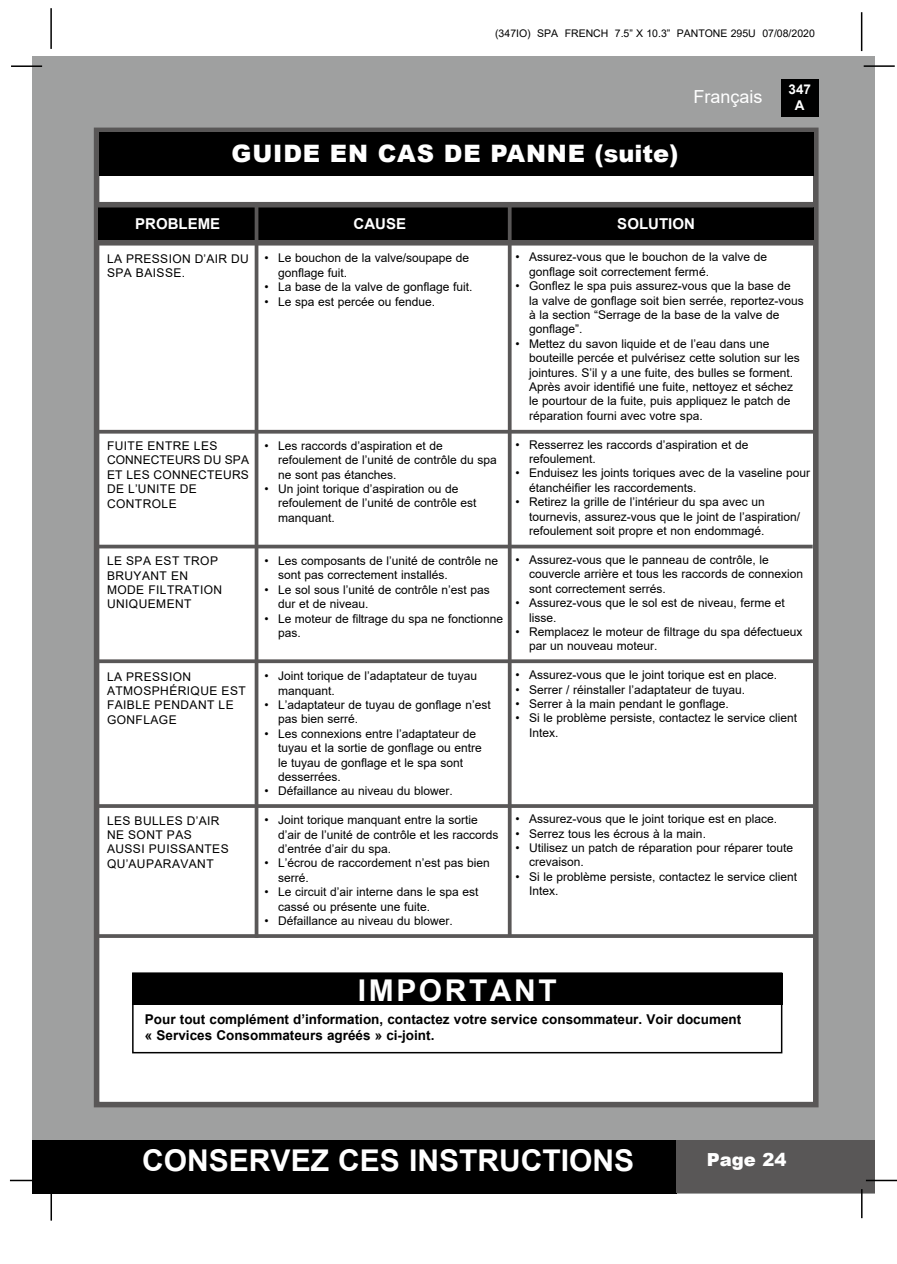
<style>
.page{position:relative;width:897px;height:1264px;background:#fff}
.page>*{position:absolute;margin:0;border:0;box-sizing:border-box;transform-origin:0 0}
.t1{font:700 30px "Arial";color:#fff}
.t2{font:700 30px "Arial";letter-spacing:.085em;color:#fff}
.t3{font:900 24px "Arial";letter-spacing:.035em;color:#fff}
.t4{font:18px "Arial";color:#fff}
.t5{font:900 18px "Arial";color:#fff}
.t6{font:700 15px "Arial";color:#fff}
.t7{font:700 13.5px/16.2px "Arial";color:#000}
.t8{font:700 13.5px/16.2px "Arial";color:#fff;text-align:center}
.t9{font:12px/14.4px "Arial";color:#000}
.t10{font:12px/14.4px "Arial";letter-spacing:.025em;color:#000}
.t11{font:12px/14.4px "Arial";letter-spacing:.035em;color:#000}
.t12{font:10.5px "Arial";color:#000}
</style>
<div class="page">
<div style="left:33px;top:56px;width:842px;height:1137px;background:#9fa0a0"></div>
<div style="left:780px;top:79px;width:38px;height:38px;background:#000"></div>
<hr style="left:863px;top:65px;width:31px;height:2px;background:#000">
<hr style="left:50px;top:8px;width:2px;height:41px;background:#000">
<hr style="left:860px;top:12px;width:2px;height:39px;background:#000">
<div style="left:33px;top:1140px;width:644px;height:53px;background:#000"></div>
<div style="left:676px;top:1140px;width:199px;height:53px;background:#595757"></div>
<hr style="left:865px;top:1179px;width:31px;height:2px;background:#000">
<hr style="left:860px;top:1189px;width:2px;height:29px;background:#000">
<hr style="left:50px;top:1190px;width:2px;height:30px;background:#000">
<hr style="left:10px;top:1179px;width:31px;height:2px;background:#000">
<hr style="left:11px;top:65px;width:31px;height:2px;background:#000">
<div style="left:94px;top:128px;width:724px;height:979px;background:#fff;border:6px solid #595757"></div>
<div style="left:99px;top:132px;width:714px;height:44px;background:#000"></div>
<div style="left:98px;top:207px;width:715px;height:33px;background:#000"></div>
<svg style="left:254px;top:207px;width:4px;height:727px;background:#727070"></svg>
<hr style="left:508px;top:204px;width:3px;height:732px;background:#595757">
<div style="left:96px;top:240px;width:717px;height:5px;background:#595757"></div>
<div style="left:96px;top:202px;width:717px;height:5px;background:#595757"></div>
<hr style="left:97px;top:545px;width:715px;height:3px;background:#595757">
<hr style="left:95px;top:430px;width:721px;height:3px;background:#595757">
<svg style="left:95px;top:804px;width:718px;height:4px;background:#626060"></svg>
<svg style="left:95px;top:659px;width:718px;height:4px;background:#686666"></svg>
<svg style="left:95px;top:934px;width:719px;height:4px;background:#626060"></svg>
<div style="left:132px;top:972px;width:650px;height:81px;border:2px solid #000"></div>
<div style="left:132px;top:973px;width:650px;height:32px;background:#000"></div>
<p class="t12" style="left:495px;top:26px;width:321px">(347IO) SPA FRENCH 7.5” X 10.3” PANTONE 295U 07/08/2020</p>
<h2 class="t3" style="left:231px;top:136px;width:448px">GUIDE EN CAS DE PANNE (suite)</h2>
<h3 class="t4" style="left:693px;top:84px;width:71px">Français</h3>
<p class="t6" style="left:135px;top:213px;width:87px">PROBLEME</p>
<p class="t6" style="left:353px;top:213px;width:54px">CAUSE</p>
<p class="t6" style="left:617px;top:213px;width:79px">SOLUTION</p>
<p class="t8" style="left:788px;top:81px;width:24px">347<br>A</p>
<p class="t9" style="left:107px;top:251px;width:28px">La pression</p>
<p class="t9" style="left:195px;top:251px;width:20px">d’air</p>
<p class="t9" style="left:231px;top:251px;width:19px">DU</p>
<p class="t11" style="left:107px;top:266px;width:79px">SPA BAISSE.</p>
<p class="t10" style="left:107px;top:438px;width:143px">FUITE ENTRE LES<br>CONNECTEURS DU SPA<br>ET LES CONNECTEURS<br>DE L’UNITE DE<br>CONTROLE</p>
<p class="t11" style="left:107px;top:554px;width:117px">LE SPA EST TROP<br>BRUYANT EN<br>MODE FILTRATION<br>UNIQUEMENT</p>
<p class="t9" style="left:107px;top:669px;width:29px">La pression atmosphérique</p>
<p class="t9" style="left:221px;top:683px;width:9px">est</p>
<p class="t9" style="left:107px;top:698px;width:8px">faible</p>
<p class="t9" style="left:154px;top:698px;width:10px">pendant</p>
<p class="t9" style="left:218px;top:698px;width:8px">le</p>
<p class="t9" style="left:107px;top:712px;width:10px">gonflage</p>
<p class="t9" style="left:107px;top:813px;width:37px">Les bulles</p>
<p class="t9" style="left:187px;top:813px;width:20px">d’air</p>
<p class="t9" style="left:107px;top:827px;width:31px">ne sont</p>
<p class="t9" style="left:167px;top:827px;width:9px">pas</p>
<p class="t9" style="left:107px;top:842px;width:9px">aussi</p>
<p class="t9" style="left:149px;top:842px;width:9px">puissantes</p>
<p class="t9" style="left:107px;top:856px;width:32px">qu ’auparavant</p>
<p class="t9" style="left:278px;top:251px;width:193px;text-indent:-14px">• Le bouchon de la valve/soupape de gonflage fuit.</p>
<p class="t9" style="left:264px;top:280px;width:209px">• La base de la valve de gonflage fuit.</p>
<p class="t9" style="left:264px;top:294px;width:172px">• Le spa est percée ou fendue.</p>
<p class="t9" style="left:278px;top:438px;width:220px;text-indent:-14px">• Les raccords d’aspiration et de refoulement de l’unité de contrôle du spa ne sont pas étanches.</p>
<p class="t9" style="left:278px;top:481px;width:200px;text-indent:-14px">• Un joint torique d’aspiration ou de refoulement de l’unité de contrôle est manquant.</p>
<p class="t9" style="left:278px;top:553px;width:222px;text-indent:-14px">• Les composants de l’unité de contrôle ne sont pas correctement installés.</p>
<p class="t9" style="left:278px;top:582px;width:213px;text-indent:-14px">• Le sol sous l’unité de contrôle n’est pas dur et de niveau.</p>
<p class="t9" style="left:278px;top:611px;width:226px;text-indent:-14px">• Le moteur de filtrage du spa ne fonctionne pas.</p>
<p class="t9" style="left:278px;top:668px;width:201px;text-indent:-14px">• Joint torique de l’adaptateur de tuyau manquant.</p>
<p class="t9" style="left:278px;top:697px;width:214px;text-indent:-14px">• L’adaptateur de tuyau de gonflage n’est pas bien serré.</p>
<p class="t9" style="left:278px;top:726px;width:205px;text-indent:-14px">• Les connexions entre l’adaptateur de tuyau et la sortie de gonflage ou entre le tuyau de gonflage et le spa sont desserrées.</p>
<p class="t9" style="left:264px;top:784px;width:190px">• Défaillance au niveau du blower.</p>
<p class="t9" style="left:278px;top:812px;width:222px;text-indent:-14px">• Joint torique manquant entre la sortie d’air de l’unité de contrôle et les raccords d’entrée d’air du spa.</p>
<p class="t9" style="left:278px;top:856px;width:213px;text-indent:-14px">• L’écrou de raccordement n’est pas bien serré.</p>
<p class="t9" style="left:278px;top:884px;width:202px;text-indent:-14px">• Le circuit d’air interne dans le spa est cassé ou présente une fuite.</p>
<p class="t9" style="left:264px;top:913px;width:190px">• Défaillance au niveau du blower.</p>
<p class="t9" style="left:529px;top:250px;width:239px;text-indent:-14px">• Assurez-vous que le bouchon de la valve de gonflage soit correctement fermé.</p>
<p class="t9" style="left:529px;top:279px;width:276px;text-indent:-14px">• Gonflez le spa puis assurez-vous que la base de<br>la valve de gonflage soit bien serrée, reportez-vous à la section “Serrage de la base de la valve de gonflage”.</p>
<p class="t9" style="left:529px;top:336px;width:272px;text-indent:-14px">• Mettez du savon liquide et de l’eau dans une bouteille percée et pulvérisez cette solution sur les jointures. S’il y a une fuite, des bulles se forment.<br>Après avoir identifié une fuite, nettoyez et séchez le pourtour de la fuite, puis appliquez le patch de réparation fourni avec votre spa.</p>
<p class="t9" style="left:529px;top:437px;width:221px;text-indent:-14px">• Resserrez les raccords d’aspiration et de refoulement.</p>
<p class="t9" style="left:529px;top:466px;width:282px;text-indent:-14px">• Enduisez les joints toriques avec de la vaseline pour étanchéifier les raccordements.</p>
<p class="t9" style="left:529px;top:495px;width:272px;text-indent:-14px">• Retirez la grille de l’intérieur du spa avec un tournevis, assurez-vous que le joint de l’aspiration/ refoulement soit propre et non endommagé.</p>
<p class="t9" style="left:529px;top:552px;width:275px;text-indent:-14px">• Assurez-vous que le panneau de contrôle, le couvercle arrière et tous les raccords de connexion sont correctement serrés.</p>
<p class="t9" style="left:529px;top:595px;width:257px;text-indent:-14px">• Assurez-vous que le sol est de niveau, ferme et lisse.</p>
<p class="t9" style="left:529px;top:624px;width:275px;text-indent:-14px">• Remplacez le moteur de filtrage du spa défectueux par un nouveau moteur.</p>
<p class="t9" style="left:515px;top:667px;width:263px">• Assurez-vous que le joint torique est en place.</p>
<p class="t9" style="left:515px;top:682px;width:231px">• Serrer / réinstaller l’adaptateur de tuyau.</p>
<p class="t9" style="left:515px;top:696px;width:214px">• Serrer à la main pendant le gonflage.</p>
<p class="t9" style="left:529px;top:711px;width:269px;text-indent:-14px">• Si le problème persiste, contactez le service client<br>Intex.</p>
<p class="t9" style="left:515px;top:811px;width:263px">• Assurez-vous que le joint torique est en place.</p>
<p class="t9" style="left:515px;top:826px;width:192px">• Serrez tous les écrous à la main.</p>
<p class="t9" style="left:529px;top:840px;width:265px;text-indent:-14px">• Utilisez un patch de réparation pour réparer toute crevaison.</p>
<p class="t9" style="left:529px;top:869px;width:269px;text-indent:-14px">• Si le problème persiste, contactez le service client<br>Intex.</p>
<h1 class="t2" style="left:358px;top:969px;width:200px">IMPORTANT</h1>
<p class="t7" style="left:145px;top:1011px;width:597px">Pour tout complément d’information, contactez votre service consommateur. Voir document « Services Consommateurs agréés » ci-joint.</p>
<h1 class="t1" style="left:142px;top:1139px;width:493px">CONSERVEZ CES INSTRUCTIONS</h1>
<h3 class="t5" style="left:706px;top:1147px;width:81px">Page 24</h3>
</div>
